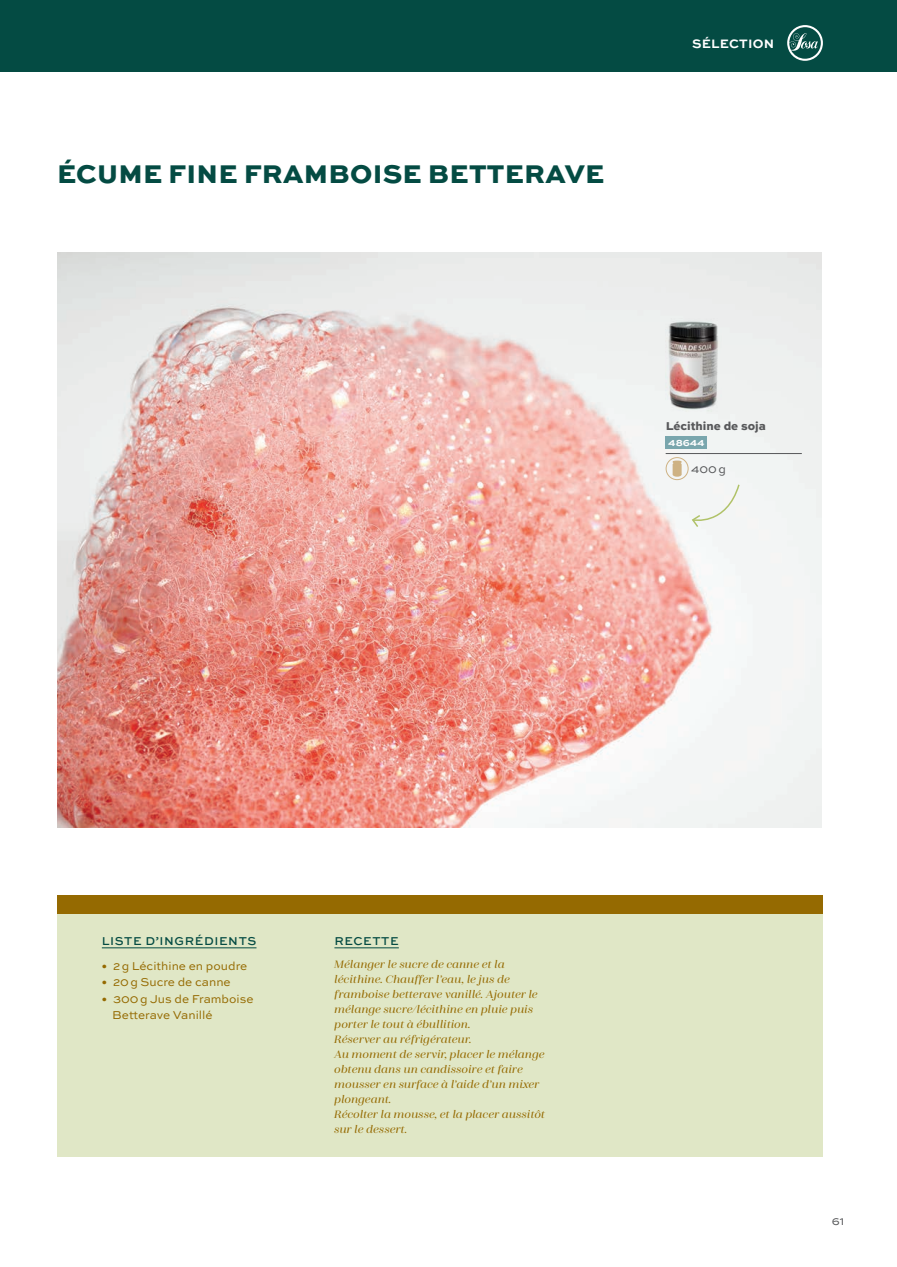
<style>
.page{position:relative;width:897px;height:1267px;background:#fff}
.page>*{position:absolute;margin:0;border:0;box-sizing:border-box;transform-origin:0 0}
.Receptes_títols{font:800 27px "Sweet Sans Pro";letter-spacing:.01em;color:#044b43}
.t1{font:700 12.9px "Sweet Sans Pro";letter-spacing:.02em;color:#fff}
.Receptes_Elaboració{font:italic 500 12px/15px "Zahrah";color:#956a01}
.Receptes_Ingredients{font:12px/16.5px "Sweet Sans Pro";color:#956a01}
.Receptes_ingred_elaboració{font:500 12px "Sweet Sans Pro";letter-spacing:.05em;color:#044b43}
.dades_productes_descripció{font:800 12px "Sweet Sans Pro";color:#57585a}
.dades_productes_pes{font:12px "Sweet Sans Pro";color:#57585a}
.dades_productes_codis{font:700 10.5px "Sweet Sans Pro";color:#fff}
</style>
<div class="page">
<img style="left:57px;top:253px;width:764px;height:574px">
<div style="left:57px;top:895px;width:765px;height:19px;background:#956a01"></div>
<svg style="left:690px;top:483px;width:50px;height:45px"></svg>
<div style="left:0;top:0;width:896px;height:72px;background:#044b43"></div>
<img style="left:665px;top:319px;width:56px;height:93px">
<svg style="left:787px;top:25px;width:35px;height:36px"></svg>
<hr style="left:665px;top:453px;width:136px;height:1px;background:#57585a">
<svg style="left:672px;top:460px;width:9px;height:16px"></svg>
<div style="left:665px;top:457px;width:23px;height:23px;border:1px solid #ceb283;border-radius:50%"></div>
<div style="left:665px;top:436px;width:42px;height:13px;background:#79a6ad"></div>
<div style="left:57px;top:914px;width:765px;height:242px;background:#e0e7c6"></div>
<hr style="left:102px;top:947px;width:154px;height:1px;background:#044b43">
<hr style="left:334px;top:947px;width:65px;height:1px;background:#044b43">
<p class="Receptes_títols" style="left:57px;top:152px;width:548px">ÉCUME FINE FRAMBOISE BETTERAVE</p>
<p class="t1" style="left:692px;top:34px;width:84px">SÉLECTION</p>
<p class="dades_productes_descripció" style="left:665px;top:416px;width:102px">Lécithine de soja</p>
<p class="dades_productes_codis" style="left:668px;top:434px;width:38px">48644</p>
<p class="dades_productes_pes" style="left:691px;top:460px;width:36px">400g</p>
<p class="Receptes_ingred_elaboració" style="left:102px;top:932px;width:156px">LISTE D’INGRÉDIENTS</p>
<p class="Receptes_Ingredients" style="left:102px;top:957px;width:147px">• 2g Lécithine en poudre</p>
<p class="Receptes_Ingredients" style="left:102px;top:973px;width:130px">• 20g Sucre de canne</p>
<p class="Receptes_Ingredients" style="left:112px;top:990px;width:143px;text-indent:-10px">• 300g Jus de Framboise<br>Betterave Vanillé</p>
<p class="Receptes_ingred_elaboració" style="left:334px;top:932px;width:66px">RECETTE</p>
<p class="Receptes_Elaboració" style="left:334px;top:956px;width:205px">Mélanger le sucre de canne et la lécithine. Chauffer l’eau, le jus de framboise betterave vanillé. Ajouter le mélange sucre/lécithine en pluie puis porter le tout à ébullition.</p>
<p class="Receptes_Elaboració" style="left:334px;top:1031px;width:138px">Réserver au réfrigérateur.</p>
<p class="Receptes_Elaboració" style="left:334px;top:1046px;width:212px">Au moment de servir, placer le mélange obtenu dans un candissoire et faire mousser en surface à l’aide d’un mixer plongeant.</p>
<p class="Receptes_Elaboració" style="left:334px;top:1106px;width:212px">Récolter la mousse, et la placer aussitôt sur le dessert.</p>
<p class="dades_productes_pes" style="left:831px;top:1212px;width:14px">61</p>
</div>
